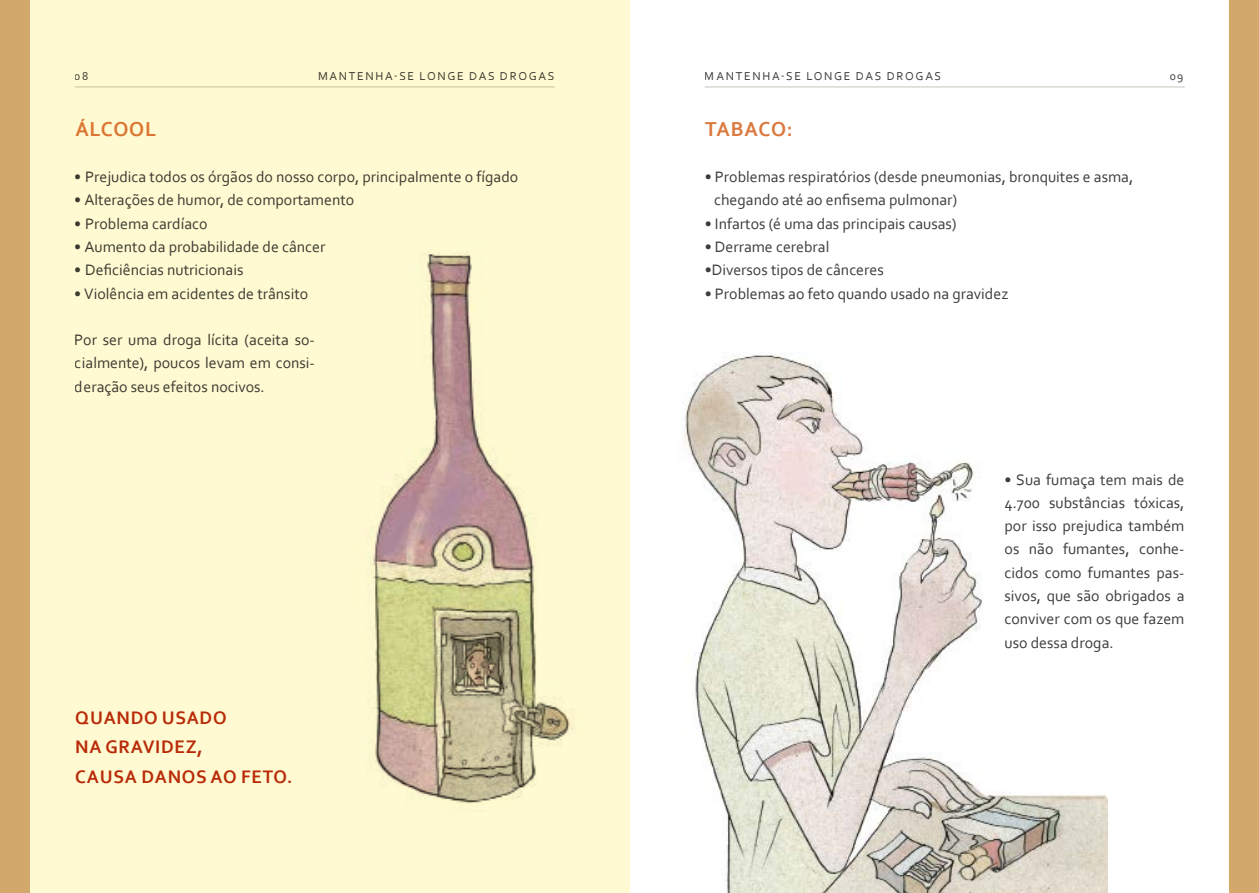
<style>
.page{position:relative;width:1259px;height:893px;background:#fff}
.page>*{position:absolute;margin:0;border:0;box-sizing:border-box;transform-origin:0 0}
.t1{font:700 21.15px "Corbel";letter-spacing:.04em;color:#db783d}
.t2{font:700 19.05px/29.5px "Corbel";letter-spacing:.04em;color:#b92c0a}
.t3{font:15.9px/23.2px "Corbel";color:#3c3c3b;text-align:justify}
.t4{font:12px "Corbel";letter-spacing:.14em;color:#3c3c3b}
</style>
<div class="page">
<div style="left:30px;top:0;width:599px;height:893px;background:#fffad2"></div>
<img style="left:369px;top:252px;width:204px;height:552px">
<img style="left:683px;top:353px;width:424px;height:540px">
<hr style="left:704px;top:86px;width:480px;height:1px;background:#c6c9bf">
<hr style="left:75px;top:86px;width:480px;height:1px;background:#c6c9bf">
<div style="left:1229px;top:0;width:30px;height:893px;background:#d2a96b"></div>
<div style="left:0;top:0;width:30px;height:893px;background:#d2a96b"></div>
<p class="t4" style="left:75px;top:68px;width:15px">08</p>
<p class="t4" style="left:318px;top:68px;width:238px">MANTENHA-SE LONGE DAS DROGAS</p>
<p class="t4" style="left:705px;top:69px;width:238px">MANTENHA-SE LONGE DAS DROGAS</p>
<p class="t4" style="left:1169px;top:69px;width:15px">09</p>
<h1 class="t1" style="left:75px;top:115px;width:82px">ÁLCOOL</h1>
<p class="t3" style="left:75px;top:165px;width:445px">• Prejudica todos os órgãos do nosso corpo, principalmente o fígado</p>
<p class="t3" style="left:75px;top:188px;width:281px">• Alterações de humor, de comportamento</p>
<p class="t3" style="left:75px;top:211px;width:134px">• Problema cardíaco</p>
<p class="t3" style="left:75px;top:235px;width:252px">• Aumento da probabilidade de câncer</p>
<p class="t3" style="left:75px;top:258px;width:170px">• Deficiências nutricionais</p>
<p class="t3" style="left:75px;top:281px;width:235px">• Violência em acidentes de trânsito</p>
<p class="t3" style="left:75px;top:328px;width:241px">Por ser uma droga lícita (aceita so&shy;cialmente), poucos levam em consi&shy;deração seus efeitos nocivos.</p>
<p class="t2" style="left:75px;top:702px;width:219px">QUANDO USADO<br>NA GRAVIDEZ,<br>CAUSA DANOS AO FETO.</p>
<h1 class="t1" style="left:705px;top:115px;width:89px">TABACO:</h1>
<p class="t3" style="left:714px;top:165px;width:420px;text-indent:-10px">• Problemas respiratórios (desde pneumonias, bronquites e asma, chegando até ao enfisema pulmonar)</p>
<p class="t3" style="left:704px;top:211px;width:253px">• Infartos (é uma das principais causas)</p>
<p class="t3" style="left:704px;top:235px;width:126px">• Derrame cerebral</p>
<p class="t3" style="left:704px;top:258px;width:181px">•Diversos tipos de cânceres</p>
<p class="t3" style="left:704px;top:281px;width:305px">• Problemas ao feto quando usado na gravidez</p>
<p class="t3" style="left:1004px;top:467px;width:181px">• Sua fumaça tem mais de 4.700 substâncias tóxicas, por isso prejudica também os não fumantes, conhe&shy;cidos como fumantes pas&shy;sivos, que são obrigados a conviver com os que fazem uso dessa droga.</p>
</div>
